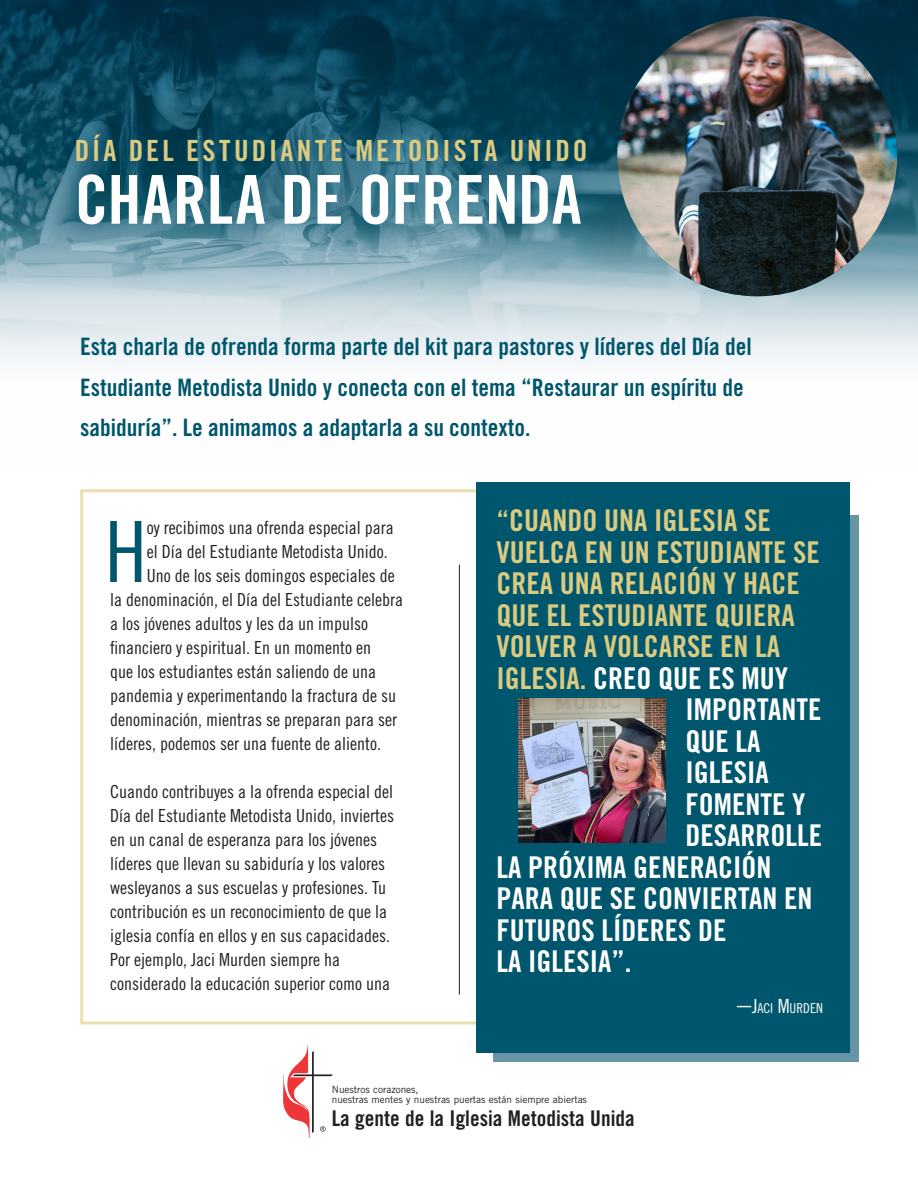
<style>
.page{position:relative;width:918px;height:1188px;background:#fff}
.page>*{position:absolute;margin:0;border:0;box-sizing:border-box;transform-origin:0 0}
._2020_KIT_Body_Text{font:84.45px "Trade Gothic LT Std Cn 18";color:#00566c}
.t1{font:67.5px "Trade Gothic LT Std Bd Cn 20";color:#fff}
._2020_KIT_Body_Text-2{font:30px "Trade Gothic LT Std Bd Cn 20";color:#fff}
._2020_KIT_Body_Text-3{font:30px "Trade Gothic LT Std Bd Cn 20";color:#dbcb81}
.t2{font:29.25px "Trade Gothic LT Std Bd Cn 20";letter-spacing:.105em;color:#dbcb81}
._2020_KIT_Intro{font:24px/40.5px "Trade Gothic LT Std Bd Cn 20";color:#00566c}
.t3{font:21.6px "Trade Gothic Bold Cond Twenty";color:#231f20}
._2020_KIT_Body_Text-4{font:18px/24px "Trade Gothic LT Std Cn 18";color:#231f20}
._2020_KIT_Intro-2{font:13.65px "Trade Gothic LT Std Cn 18";color:#fff}
.t4{font:9.9px/10.6px "Trade Gothic LT Std";color:#231f20}
.s1{font-size:28.5px}
.s2{color:#dbcb81}
.s3{font-size:19.5px}
</style>
<div class="page">
<img style="left:0;top:0;width:918px;height:351px">
<hr style="left:459px;top:565px;width:1px;height:429px;background:#231f20">
<img style="left:617px;top:16px;width:280px;height:280px;border-radius:140px">
<div style="left:494px;top:515px;width:365px;height:547px;background:#6695a8"></div>
<div style="left:476px;top:483px;width:374px;height:570px;background:#00566c"></div>
<div style="left:58px;top:117px;width:546px;height:62px;background:#00566c;opacity:.75"></div>
<div style="left:60px;top:157px;width:538px;height:85px;background:#00566c;opacity:.75"></div>
<img style="left:518px;top:699px;width:147px;height:144px">
<svg style="left:283px;top:1044px;width:50px;height:94px"></svg>
<p class="t2" style="left:75px;top:133px;width:514px">DÍA DEL ESTUDIANTE METODISTA UNIDO</p>
<p class="t1" style="left:75px;top:159px;width:508px">CHARLA DE OFRENDA</p>
<p class="_2020_KIT_Intro" style="left:80px;top:326px;width:673px">Esta charla de ofrenda forma parte del kit para pastores y líderes del Día del<br>Estudiante Metodista Unido y conecta con el tema “Restaurar un espíritu de sabiduría”. Le animamos a adaptarla a su contexto.</p>
<p class="_2020_KIT_Body_Text" style="left:105px;top:502px;width:44px">H</p>
<p class="_2020_KIT_Body_Text-4" style="left:147px;top:515px;width:248px">oy recibimos una ofrenda especial para</p>
<p class="_2020_KIT_Body_Text-4" style="left:147px;top:539px;width:242px">el Día del Estudiante Metodista Unido.</p>
<p class="_2020_KIT_Body_Text-4" style="left:147px;top:563px;width:249px">Uno de los seis domingos especiales de</p>
<p class="_2020_KIT_Body_Text-4" style="left:110px;top:587px;width:294px">la denominación, el Día del Estudiante celebra</p>
<p class="_2020_KIT_Body_Text-4" style="left:110px;top:611px;width:259px">a los jóvenes adultos y les da un impulso</p>
<p class="_2020_KIT_Body_Text-4" style="left:110px;top:635px;width:262px">financiero y espiritual. En un momento en</p>
<p class="_2020_KIT_Body_Text-4" style="left:110px;top:659px;width:267px">que los estudiantes están saliendo de una</p>
<p class="_2020_KIT_Body_Text-4" style="left:110px;top:683px;width:287px">pandemia y experimentando la fractura de su</p>
<p class="_2020_KIT_Body_Text-4" style="left:110px;top:707px;width:288px">denominación, mientras se preparan para ser</p>
<p class="_2020_KIT_Body_Text-4" style="left:110px;top:731px;width:272px">líderes, podemos ser una fuente de aliento.</p>
<p class="_2020_KIT_Body_Text-4" style="left:110px;top:779px;width:285px">Cuando contribuyes a la ofrenda especial del Día del Estudiante Metodista Unido, inviertes en un canal de esperanza para los jóvenes líderes que llevan su sabiduría y los valores wesleyanos a sus escuelas y profesiones. Tu contribución es un reconocimiento de que la iglesia confía en ellos y en sus capacidades.<br>Por ejemplo, Jaci Murden siempre ha considerado la educación superior como una</p>
<p class="_2020_KIT_Body_Text-3" style="left:497px;top:502px;width:276px"><span class="s1">“</span>CUANDO UNA IGLESIA SE</p>
<p class="_2020_KIT_Body_Text-3" style="left:497px;top:534px;width:325px">VUELCA EN UN ESTUDIANTE SE</p>
<p class="_2020_KIT_Body_Text-3" style="left:497px;top:565px;width:305px">CREA UNA RELACIÓN Y HACE</p>
<p class="_2020_KIT_Body_Text-3" style="left:497px;top:597px;width:300px">QUE EL ESTUDIANTE QUIERA</p>
<p class="_2020_KIT_Body_Text-3" style="left:497px;top:628px;width:285px">VOLVER A VOLCARSE EN LA</p>
<p class="_2020_KIT_Body_Text-2" style="left:497px;top:660px;width:293px"><span class="s2">IGLESIA.</span> CREO QUE ES MUY</p>
<p class="_2020_KIT_Body_Text-2" style="left:685px;top:691px;width:138px">IMPORTANTE</p>
<p class="_2020_KIT_Body_Text-2" style="left:685px;top:723px;width:76px">QUE LA</p>
<p class="_2020_KIT_Body_Text-2" style="left:685px;top:754px;width:85px">IGLESIA</p>
<p class="_2020_KIT_Body_Text-2" style="left:685px;top:786px;width:121px">FOMENTE Y</p>
<p class="_2020_KIT_Body_Text-2" style="left:685px;top:817px;width:138px">DESARROLLE</p>
<p class="_2020_KIT_Body_Text-2" style="left:497px;top:849px;width:276px">LA PRÓXIMA GENERACIÓN</p>
<p class="_2020_KIT_Body_Text-2" style="left:497px;top:880px;width:317px">PARA QUE SE CONVIERTAN EN</p>
<p class="_2020_KIT_Body_Text-2" style="left:497px;top:912px;width:231px">FUTUROS LÍDERES DE</p>
<p class="_2020_KIT_Body_Text-2" style="left:497px;top:943px;width:136px">LA IGLESIA”.</p>
<p class="_2020_KIT_Intro-2" style="left:737px;top:1000px;width:87px"><span class="s1">–</span><span class="s3">J</span>ACI <span class="s3">M</span>URDEN</p>
<p class="t4" style="left:332px;top:1084px;width:257px">Nuestros corazones,<br>nuestras mentes y nuestras puertas están siempre abiertas</p>
<p class="t3" style="left:332px;top:1105px;width:304px">La gente de la Iglesia Metodista Unida</p>
</div>
